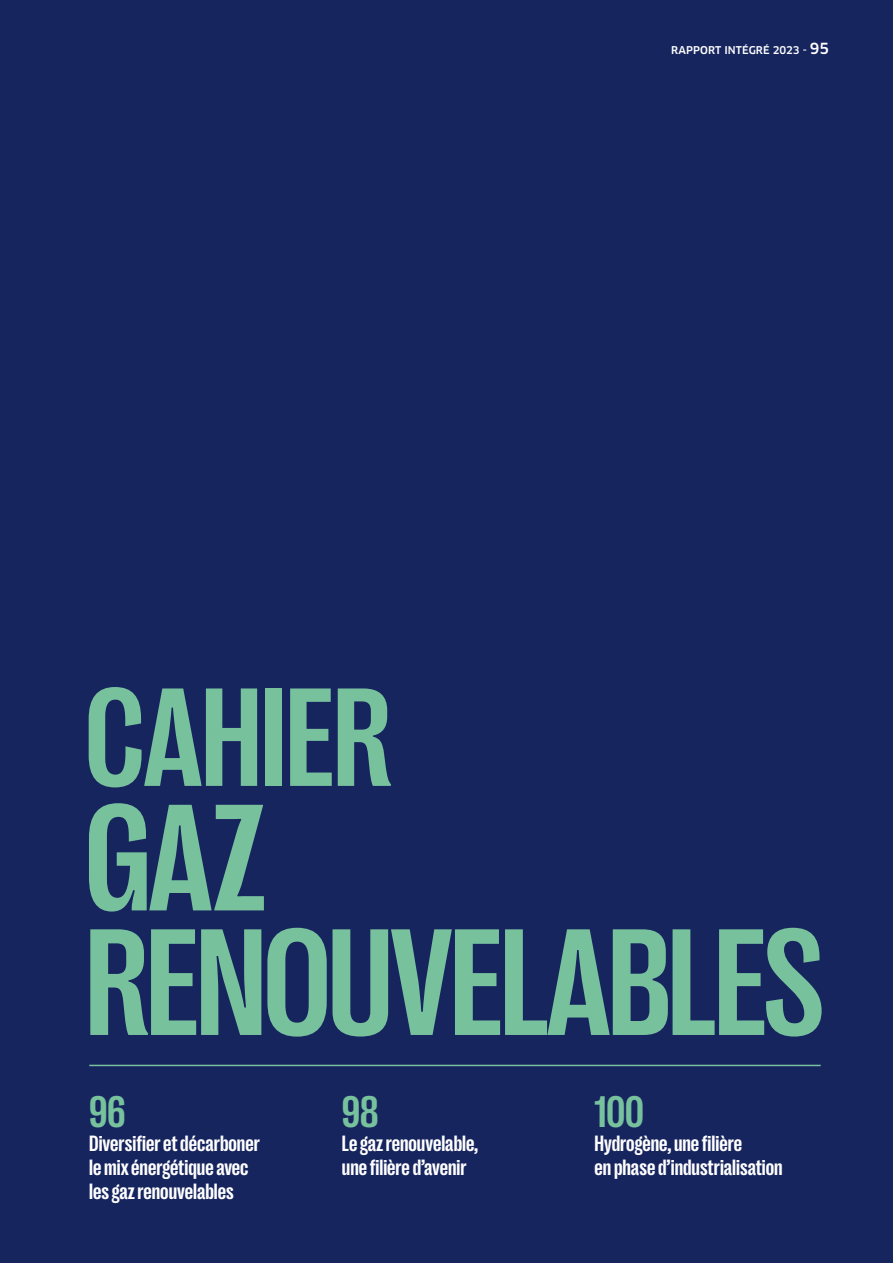
<style>
.page{position:relative;width:893px;height:1263px;background:#17255f}
.page>*{position:absolute;margin:0;border:0;box-sizing:border-box;transform-origin:0 0}
.t1{font:700 condensed 154.5px/124.5px "Right Grotesk";letter-spacing:-.02em;color:#77c19d}
.t2{font:700 condensed 142.5px "Right Grotesk";letter-spacing:-.01em;color:#77c19d}
.t3{font:700 condensed 45px "Right Grotesk";color:#77c19d}
.t4{font:700 condensed 22.5px/24px "Right Grotesk";color:#fff}
.t5{font:500 10.5px "Clan OT";letter-spacing:.01em;color:#fff}
.s1{font-size:15px}
</style>
<div class="page">
<hr style="left:89px;top:1065px;width:732px;height:1px;background:#77c19d">
<p class="t5" style="left:671px;top:44px;width:159px">RAPPORT INTÉGRÉ 2023 - <span class="s1">95</span></p>
<h2 class="t2" style="left:85px;top:663px;width:308px">CAHIER</h2>
<h1 class="t1" style="left:85px;top:796px;width:741px">GAZ<br>RENOUVELABLES</h1>
<h3 class="t3" style="left:89px;top:1088px;width:38px">96</h3>
<p class="t4" style="left:89px;top:1131px;width:172px">Diversifier et décarboner le mix énergétique avec les gaz renouvelables</p>
<h3 class="t3" style="left:342px;top:1088px;width:38px">98</h3>
<p class="t4" style="left:342px;top:1131px;width:138px">Le gaz renouvelable, une filière d’avenir</p>
<h3 class="t3" style="left:595px;top:1088px;width:51px">100</h3>
<p class="t4" style="left:595px;top:1131px;width:190px">Hydrogène, une filière<br>en phase d’industrialisation</p>
</div>
